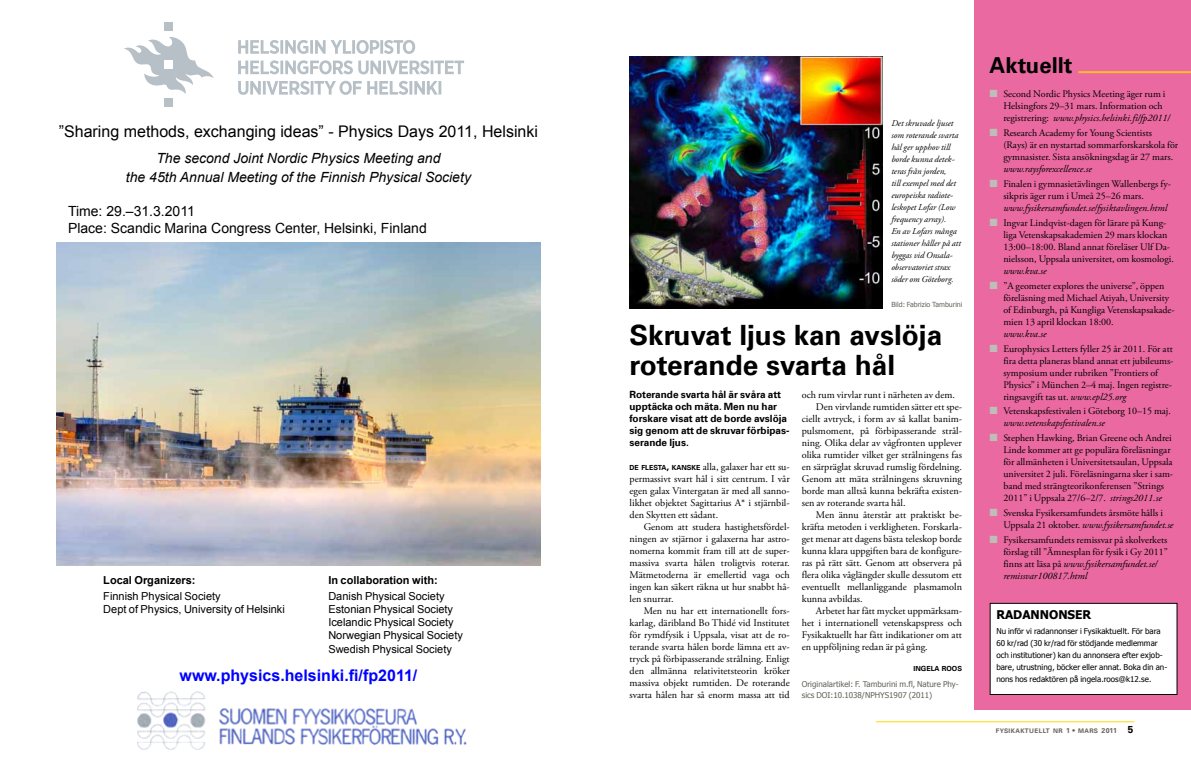
<style>
.page{position:relative;width:1191px;height:766px;background:#fff}
.page>*{position:absolute;margin:0;border:0;box-sizing:border-box;transform-origin:0 0}
.t1{font:700 28px/30px "Univers LT";color:#000}
.t2{font:700 22px "Univers LT";color:#000}
.t3{font:16px "Arial";color:#000}
.t4{font:700 16px "Arial";color:#00f}
.t5{font:italic 14px/19.6px "Arial";color:#000;text-align:center}
.t6{font:14px/16.8px "Arial";color:#000}
.t7{font:700 12px "Tahoma";color:#000}
.t8{font:11px/13.3px "Arial";color:#000}
.t9{font:700 11px "Arial";color:#000}
.t10{font:10.2px/12px "Adobe Garamond Pro";color:#000;text-align:justify}
.t11{font:10px/12px "Adobe Garamond Pro";color:#000}
.t12{font:700 10px/12px "Univers LT";color:#000}
.t13{font:italic 10px "Adobe Garamond Pro";color:#000}
.t14{font:italic 9px/12px "Adobe Garamond Pro";color:#000}
.t15{font:8px/12px "Tahoma";color:#000}
.t16{font:8px/11px "Tahoma";color:#646258}
.t17{font:7px "Tahoma";color:#646258}
.t18{font:700 7px "Univers LT";color:#000}
.t19{font:700 6.3px "Univers LT";letter-spacing:.065em;color:#646258}
.s1{font-family:"Univers LT";font-weight:700;font-size:7px}
.s2{font-family:"Univers LT";font-weight:700;font-size:10px}
.s3{font-style:italic}
.s4{font-size:7px}
.s5{font-size:10px;color:#000}
</style>
<div class="page">
<hr style="left:876px;top:721px;width:258px;height:1px;background:#fdda00">
<div style="left:974px;top:0;width:217px;height:709px;background:#ea69a0"></div>
<img style="left:137px;top:691px;width:330px;height:59px">
<img style="left:57px;top:243px;width:483px;height:322px">
<hr style="left:1078px;top:71px;width:113px;height:2px;background:#fdda00">
<div style="left:990px;top:603px;width:187px;height:91px;background:#fff"></div>
<div style="left:989px;top:602px;width:188px;height:92px;border:1px solid #000"></div>
<svg style="left:238px;top:40px;width:177px;height:14px"></svg>
<svg style="left:238px;top:81px;width:203px;height:14px"></svg>
<svg style="left:238px;top:60px;width:226px;height:14px"></svg>
<div style="left:165px;top:98px;width:8px;height:8px;background:#b6c0c6"></div>
<div style="left:165px;top:22px;width:8px;height:9px;background:#b6c0c6"></div>
<svg style="left:124px;top:37px;width:90px;height:57px"></svg>
<div style="left:165px;top:60px;width:8px;height:9px;background:#fff"></div>
<img style="left:629px;top:57px;width:253px;height:251px">
<h3 class="t3" style="left:59px;top:123px;width:481px">”Sharing methods, exchanging ideas” - Physics Days 2011, Helsinki</h3>
<h3 class="t5" style="left:126px;top:148px;width:346px">The second Joint Nordic Physics Meeting and<br>the 45th Annual Meeting of the Finnish Physical Society</h3>
<h3 class="t6" style="left:68px;top:203px;width:360px">Time: 29.–31.3.2011<br>Place: Scandic Marina Congress Center, Helsinki, Finland</h3>
<p class="t9" style="left:103px;top:573px;width:94px">Local Organizers:</p>
<p class="t8" style="left:103px;top:589px;width:183px">Finnish Physical Society<br>Dept of Physics, University of Helsinki</p>
<p class="t9" style="left:328px;top:573px;width:111px">In collaboration with:</p>
<p class="t8" style="left:328px;top:589px;width:136px">Danish Physical Society<br>Estonian Physical Society<br>Icelandic Physical Society<br>Norwegian Physical Society<br>Swedish Physical Society</p>
<h3 class="t4" style="left:179px;top:666px;width:239px">www.physics.helsinki.fi/fp2011/</h3>
<p class="t14" style="left:891px;top:117px;width:71px">Det skruvade ljuset som roterande svarta hål ger upphov till borde kunna detek&shy;teras från jorden,<br>till exempel med det europeiska radiote&shy;leskopet Lofar (Low frequency array).<br>En av Lofars många stationer håller på att byggas vid Onsala&shy;observatoriet strax söder om Göteborg.</p>
<p class="t17" style="left:891px;top:300px;width:72px">Bild: Fabrizio Tamburini</p>
<h1 class="t1" style="left:629px;top:320px;width:314px">Skruvat ljus kan avslöja roterande svarta hål</h1>
<p class="t12" style="left:629px;top:388px;width:161px">Roterande svarta hål är svåra att upptäcka och mäta. Men nu har forskare visat att de borde avslöja sig genom att de skruvar förbipas&shy;serande ljus.</p>
<p class="t10" style="left:629px;top:461px;width:162px"><span class="s1">DE FLESTA</span><span class="s2">,</span> <span class="s1">KANSKE</span> alla, galaxer har ett su&shy;permassivt svart hål i sitt centrum. I vår egen galax Vintergatan är med all sanno&shy;likhet objektet Sagittarius A* i stjärnbil&shy;den Skytten ett sådant.</p>
<p class="t10" style="left:629px;top:521px;width:162px;text-indent:14px">Genom att studera hastighetsfördel&shy;ningen av stjärnor i galaxerna har astro&shy;nomerna kommit fram till att de super&shy;massiva svarta hålen troligtvis roterar.<br>Mätmetoderna är emellertid vaga och ingen kan säkert räkna ut hur snabbt hå&shy;len snurrar.</p>
<p class="t10" style="left:629px;top:605px;width:162px;text-indent:14px">Men nu har ett internationellt fors&shy;karlag, däribland Bo Thidé vid Institutet för rymdfysik i Uppsala, visat att de ro&shy;terande svarta hålen borde lämna ett av&shy;tryck på förbipasserande strålning. Enligt den allmänna relativitetsteorin kröker massiva objekt rumtiden. De roterande svarta hålen har så enorm massa att tid</p>
<p class="t10" style="left:801px;top:389px;width:155px">och rum virvlar runt i närheten av dem.</p>
<p class="t10" style="left:816px;top:401px;width:148px">Den virvlande rumtiden sätter ett spe-</p>
<p class="t10" style="left:801px;top:413px;width:162px">ciellt avtryck, i form av så kallat banim-</p>
<p class="t10" style="left:801px;top:425px;width:162px">pulsmoment, på förbipasserande strål-</p>
<p class="t10" style="left:801px;top:437px;width:162px">ning. Olika delar av vågfronten upplever</p>
<p class="t10" style="left:801px;top:449px;width:162px">olika rumtider vilket ger strålningens fas</p>
<p class="t10" style="left:801px;top:461px;width:162px">en särpräglat skruvad rumslig fördelning.</p>
<p class="t10" style="left:801px;top:473px;width:162px">Genom att mäta strålningens skruvning</p>
<p class="t10" style="left:801px;top:485px;width:162px">borde man alltså kunna bekräfta existen-</p>
<p class="t10" style="left:801px;top:497px;width:105px">sen av roterande svarta hål.</p>
<p class="t10" style="left:816px;top:509px;width:148px">Men ännu återstår att praktiskt be-</p>
<p class="t10" style="left:801px;top:521px;width:162px">kräfta metoden i verkligheten. Forskarla-</p>
<p class="t10" style="left:801px;top:533px;width:162px">get menar att dagens bästa teleskop borde</p>
<p class="t10" style="left:801px;top:545px;width:162px">kunna klara uppgiften bara de konfigure-</p>
<p class="t10" style="left:801px;top:557px;width:162px">ras på rätt sätt. Genom att observera på</p>
<p class="t10" style="left:801px;top:569px;width:162px">flera olika våglängder skulle dessutom ett</p>
<p class="t10" style="left:801px;top:581px;width:162px">eventuellt mellanliggande plasmamoln</p>
<p class="t10" style="left:801px;top:593px;width:62px">kunna avbildas.</p>
<p class="t10" style="left:816px;top:605px;width:148px">Arbetet har fått mycket uppmärksam-</p>
<p class="t10" style="left:801px;top:617px;width:162px">het i internationell vetenskapspress och</p>
<p class="t10" style="left:801px;top:629px;width:162px">Fysikaktuellt har fått indikationer om att</p>
<p class="t10" style="left:801px;top:641px;width:127px">en uppföljning redan är på gång.</p>
<p class="t18" style="left:913px;top:664px;width:50px">INGELA ROOS</p>
<p class="t16" style="left:801px;top:678px;width:158px">Originalartikel: F. Tamburini m.fl, Nature Phy&shy;sics DOI:10.1038/NPHYS1907 (2011)</p>
<h2 class="t2" style="left:989px;top:52px;width:84px">Aktuellt</h2>
<p class="t11" style="left:1003px;top:88px;width:168px">Second Nordic Physics Meeting äger rum i<br>Helsingfors 29–31 mars. Information och registrering: <span class="s3">www.physics.helsinki.fi/fp2011/</span></p>
<p class="t11" style="left:1003px;top:127px;width:176px">Research Academy for Young Scientists (Rays) är en nystartad sommarforskarskola för gymnasister. Sista ansökningsdag är 27 mars.</p>
<p class="t13" style="left:1003px;top:163px;width:90px">www.raysforexcellence.se</p>
<p class="t11" style="left:1003px;top:178px;width:169px">Finalen i gymnasietävlingen Wallenbergs fy&shy;sikpris äger rum i Umeå 25–26 mars.</p>
<p class="t13" style="left:1003px;top:202px;width:165px">www.fysikersamfundet.se/fysiktavlingen.html</p>
<p class="t11" style="left:1003px;top:217px;width:172px">Ingvar Lindqvist-dagen för lärare på Kung&shy;liga Vetenskapsakademien 29 mars klockan 13:00–18:00. Bland annat föreläser Ulf Da&shy;nielsson, Uppsala universitet, om kosmologi.</p>
<p class="t13" style="left:1003px;top:264px;width:45px">www.kva.se</p>
<p class="t11" style="left:1003px;top:280px;width:173px">”A geometer explores the universe”, öppen föreläsning med Michael Atiyah, University of Edinburgh, på Kungliga Vetenskapsakade&shy;mien 13 april klockan 18:00.</p>
<p class="t13" style="left:1003px;top:327px;width:45px">www.kva.se</p>
<p class="t11" style="left:1003px;top:342px;width:172px">Europhysics Letters fyller 25 år 2011. För att fira detta planeras bland annat ett jubileums&shy;symposium under rubriken ”Frontiers of Physics” i München 2–4 maj. Ingen registre&shy;ringsavgift tas ut. <span class="s3">www.epl25.org</span></p>
<p class="t11" style="left:1003px;top:405px;width:169px">Vetenskapsfestivalen i Göteborg 10–15 maj.</p>
<p class="t13" style="left:1003px;top:417px;width:103px">www.vetenskapsfestivalen.se</p>
<p class="t11" style="left:1003px;top:432px;width:171px">Stephen Hawking, Brian Greene och Andrei Linde kommer att ge populära föreläsningar för allmänheten i Universitetsaulan, Uppsala universitet 2 juli. Föreläsningarna sker i sam&shy;band med strängteorikonferensen ”Strings 2011” i Uppsala 27/6–2/7. <span class="s3">strings2011.se</span></p>
<p class="t11" style="left:1003px;top:507px;width:172px">Svenska Fysikersamfundets årsmöte hålls i<br>Uppsala 21 oktober. <span class="s3">www.fysikersamfundet.se</span></p>
<p class="t11" style="left:1003px;top:534px;width:166px">Fysikersamfundets remissvar på skolverkets förslag till ”Ämnesplan för fysik i Gy 2011” finns att läsa på <span class="s3">www.fysikersamfundet.se/ remissvar100817.html</span></p>
<p class="t7" style="left:996px;top:605px;width:96px">RADANNONSER</p>
<p class="t15" style="left:996px;top:624px;width:172px">Nu inför vi radannonser i Fysikaktuellt. För bara 60 kr/rad (30 kr/rad för stödjande medlemmar och institutioner) kan du annonsera efter exjob&shy;bare, utrustning, böcker eller annat. Boka din an&shy;nons hos redaktören på ingela.roos@k12.se.</p>
<p class="t19" style="left:995px;top:727px;width:139px">FYSIKAKTUELLT NR <span class="s4">1 •</span> MARS <span class="s4">2011</span> <span class="s5">5</span></p>
</div>
